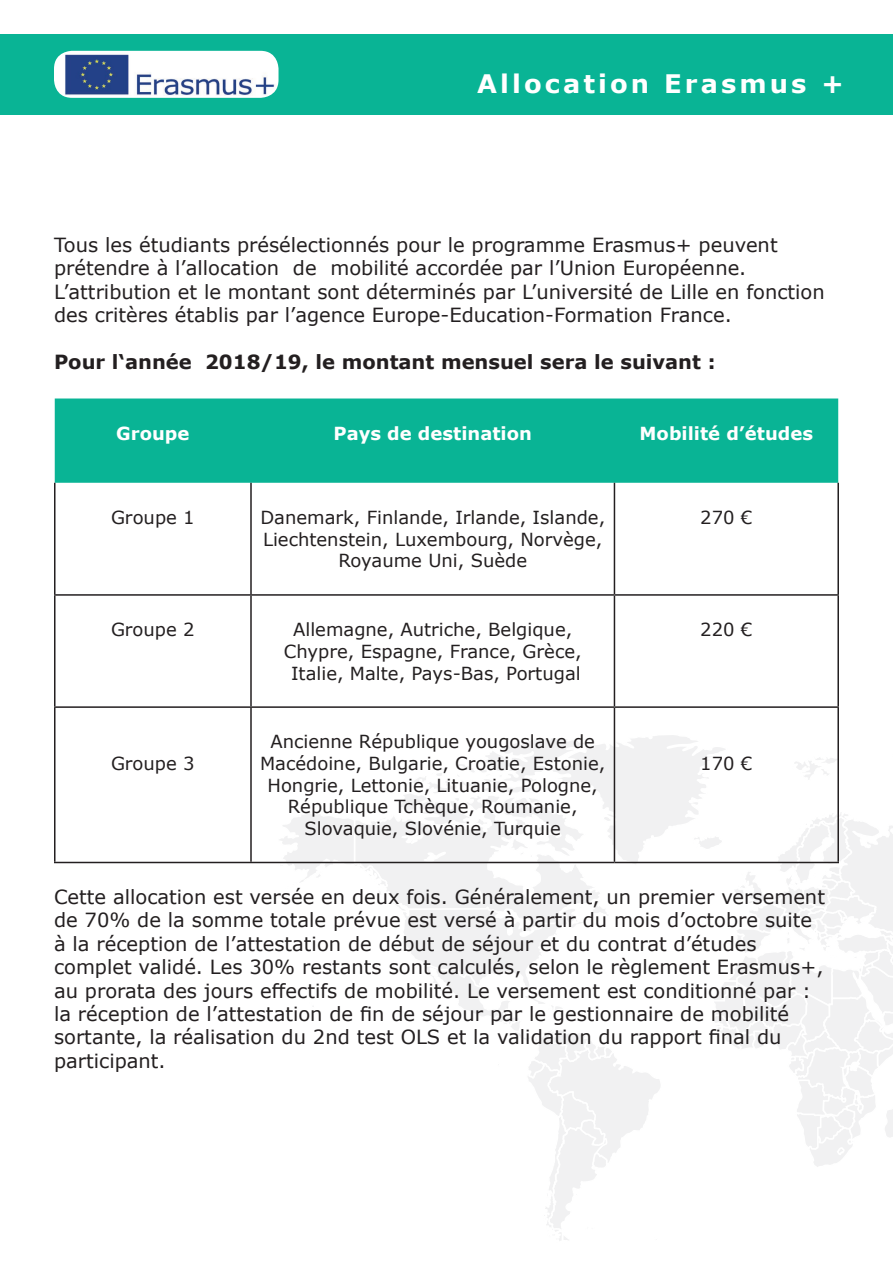
<style>
.page{position:relative;width:893px;height:1263px;background:#fff}
.page>*{position:absolute;margin:0;border:0;box-sizing:border-box;transform-origin:0 0}
.t1{font:700 25.5px "Verdana";letter-spacing:.12em;color:#fff}
.t2{font:19.5px/23.4px "Verdana";color:#231f20}
.t3{font:700 19.5px "Verdana";color:#231f20}
.t4{font:18px/21.6px "Verdana";color:#231f20;text-align:center}
.t5{font:700 18px "Verdana";color:#fff}
</style>
<div class="page">
<svg style="left:400px;top:777px;width:22px;height:32px"></svg>
<svg style="left:275px;top:809px;width:147px;height:198px"></svg>
<svg style="left:422px;top:732px;width:471px;height:509px"></svg>
<div style="left:0;top:34px;width:893px;height:81px;background:#09b495"></div>
<div style="left:55px;top:398px;width:783px;height:85px;background:#09b495"></div>
<hr style="left:54px;top:483px;width:2px;height:111px;background:#231f20">
<hr style="left:250px;top:483px;width:2px;height:111px;background:#231f20">
<hr style="left:614px;top:483px;width:1px;height:111px;background:#231f20">
<hr style="left:837px;top:483px;width:2px;height:111px;background:#231f20">
<hr style="left:54px;top:594px;width:197px;height:2px;background:#231f20">
<hr style="left:54px;top:596px;width:2px;height:110px;background:#231f20">
<hr style="left:251px;top:594px;width:363px;height:2px;background:#231f20">
<hr style="left:250px;top:596px;width:2px;height:110px;background:#231f20">
<hr style="left:614px;top:594px;width:225px;height:2px;background:#231f20">
<hr style="left:614px;top:596px;width:1px;height:110px;background:#231f20">
<hr style="left:837px;top:596px;width:2px;height:110px;background:#231f20">
<hr style="left:54px;top:706px;width:197px;height:2px;background:#231f20">
<hr style="left:54px;top:708px;width:2px;height:154px;background:#231f20">
<hr style="left:251px;top:706px;width:363px;height:2px;background:#231f20">
<hr style="left:250px;top:708px;width:2px;height:154px;background:#231f20">
<hr style="left:614px;top:706px;width:225px;height:2px;background:#231f20">
<hr style="left:614px;top:708px;width:1px;height:154px;background:#231f20">
<hr style="left:837px;top:708px;width:2px;height:154px;background:#231f20">
<hr style="left:54px;top:862px;width:197px;height:1px;background:#231f20">
<hr style="left:251px;top:862px;width:363px;height:1px;background:#231f20">
<hr style="left:614px;top:862px;width:225px;height:1px;background:#231f20">
<img style="left:54px;top:51px;width:225px;height:47px">
<h1 class="t1" style="left:477px;top:66px;width:368px">Allocation Erasmus +</h1>
<p class="t2" style="left:54px;top:233px;width:772px">Tous les étudiants présélectionnés pour le programme Erasmus+ peuvent prétendre à l’allocation de mobilité accordée par l’Union Européenne.<br>L’attribution et le montant sont déterminés par L’université de Lille en fonction des critères établis par l’agence Europe-Education-Formation France.</p>
<p class="t3" style="left:54px;top:348px;width:663px">Pour l‘année 2018/19, le montant mensuel sera le suivant :</p>
<p class="t5" style="left:116px;top:421px;width:75px">Groupe</p>
<p class="t5" style="left:333px;top:421px;width:200px">Pays de destination</p>
<p class="t5" style="left:640px;top:421px;width:175px">Mobilité d’études</p>
<p class="t4" style="left:111px;top:507px;width:85px">Groupe 1</p>
<p class="t4" style="left:260px;top:507px;width:346px">Danemark, Finlande, Irlande, Islande,<br>Liechtenstein, Luxembourg, Norvège,<br>Royaume Uni, Suède</p>
<p class="t4" style="left:700px;top:507px;width:54px">270 €</p>
<p class="t4" style="left:111px;top:619px;width:85px">Groupe 2</p>
<p class="t4" style="left:284px;top:619px;width:299px">Allemagne, Autriche, Belgique,<br>Chypre, Espagne, France, Grèce,<br>Italie, Malte, Pays-Bas, Portugal</p>
<p class="t4" style="left:700px;top:619px;width:54px">220 €</p>
<p class="t4" style="left:111px;top:752px;width:85px">Groupe 3</p>
<p class="t4" style="left:260px;top:731px;width:347px">Ancienne République yougoslave de Macédoine, Bulgarie, Croatie, Estonie, Hongrie, Lettonie, Lituanie, Pologne, République Tchèque, Roumanie, Slovaquie, Slovénie, Turquie</p>
<p class="t4" style="left:700px;top:752px;width:54px">170 €</p>
<p class="t2" style="left:54px;top:885px;width:772px">Cette allocation est versée en deux fois. Généralement, un premier versement de 70% de la somme totale prévue est versé à partir du mois d’octobre suite à la réception de l’attestation de début de séjour et du contrat d’études complet validé. Les 30% restants sont calculés, selon le règlement Erasmus+, au prorata des jours effectifs de mobilité. Le versement est conditionné par : la réception de l’attestation de fin de séjour par le gestionnaire de mobilité sortante, la réalisation du 2nd test OLS et la validation du rapport final du participant.</p>
</div>
